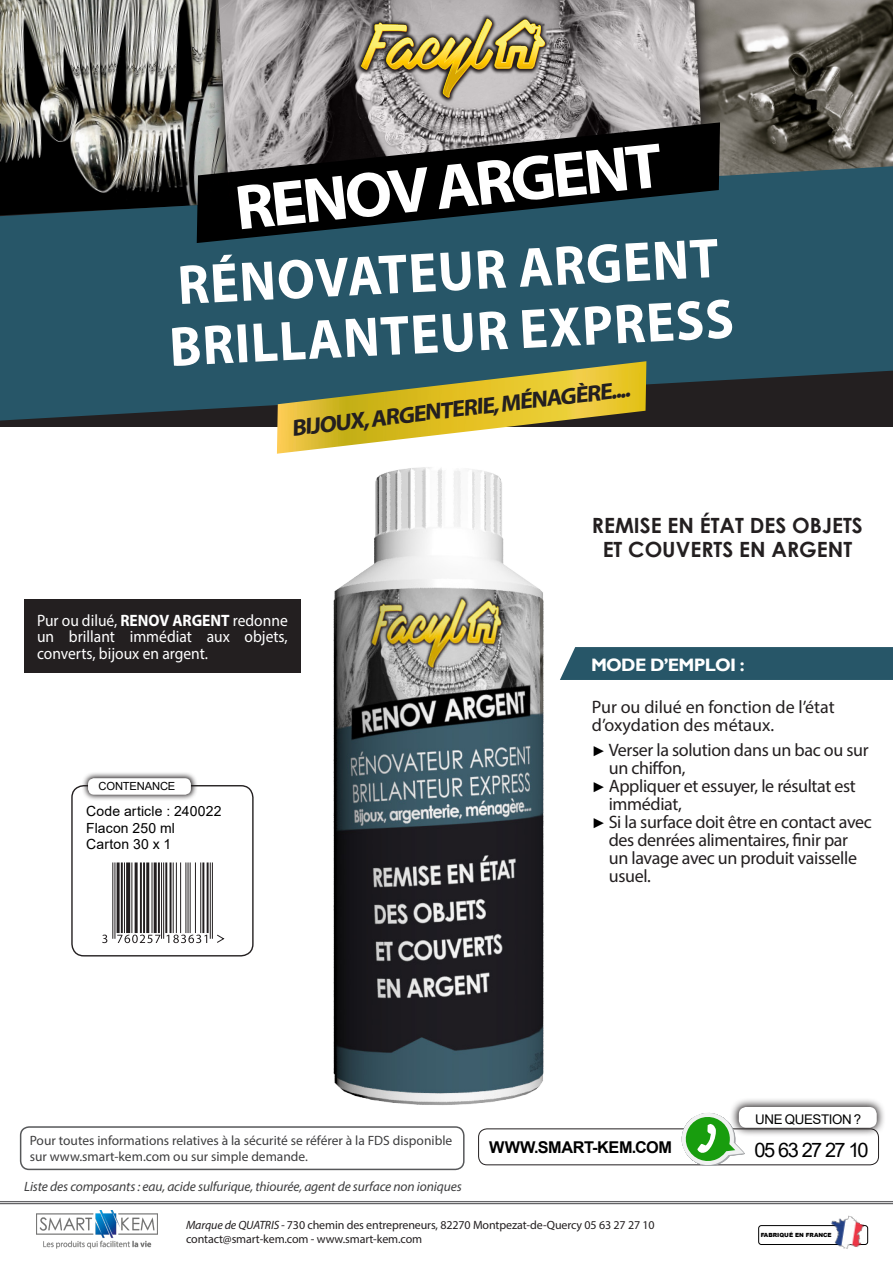
<style>
.page{position:relative;width:893px;height:1263px;background:#fff}
.page>*{position:absolute;margin:0;border:0;box-sizing:border-box;transform-origin:0 0}
.t1{font:700 63.9px "Myriad Pro";color:#fff}
.t2{font:700 56.25px "Myriad Pro";color:#fff;scale:.94 1}
.t3{font:700 23.1px "Myriad Pro";color:#231f20}
.t4{font:700 21px "Century Gothic";color:#231f20}
.t5{font:19.95px "Arial";letter-spacing:-.085em;color:#000}
.Style_de_paragraphe{font:18px/18px "Myriad Pro";letter-spacing:-.02em;color:#231f20}
.Style_de_paragraphe-2{font:18px/18px "Myriad Pro";color:#231f20}
.t6{font:700 18px "Gill Sans";letter-spacing:-.04em;color:#fff}
.t7{font:16.5px/16.5px "Myriad Pro";color:#fff;text-align:justify;scale:.94 1}
.t8{font:700 16.35px "Arial";letter-spacing:-.025em;color:#000}
.t9{font:13.95px "Arial";letter-spacing:.01em;color:#000}
.t10{font:13.5px/16.2px "Myriad Pro";color:#3e3e3f}
.t11{font:italic 13.5px "Myriad Pro";letter-spacing:-.01em;color:#3e3e3f}
.t12{font:13.35px "Arial";letter-spacing:-.025em;color:#000}
.t13{font:12px "Myriad Pro";letter-spacing:-.01em;color:#231f20}
.t14{font:11.25px "Arial";letter-spacing:-.015em;color:#000}
.t15{font:900 5.7px "Arial";color:#000001}
.s1{font-weight:700}
.s2{font-family:"Century Gothic";font-size:14.25px;color:#000}
.s3{font-style:italic}
</style>
<div class="page">
<div style="left:596px;top:647px;width:297px;height:33px;background:#275668"></div>
<div style="left:478px;top:1129px;width:401px;height:36px;border:1px solid #231f20;border-radius:9px"></div>
<svg style="left:733px;top:1099px;width:151px;height:38px"></svg>
<div style="left:739px;top:1107px;width:138px;height:21px;background:#fff;border-radius:8px"></div>
<svg style="left:678px;top:1109px;width:68px;height:57px"></svg>
<div style="left:20px;top:1126px;width:445px;height:44px;border:2px solid #57585a;border-radius:9px"></div>
<hr style="left:0;top:1201px;width:893px;height:1px;background:#636366">
<hr style="left:0;top:1203px;width:893px;height:1px;background:#636366">
<div style="left:758px;top:1225px;width:110px;height:20px;border:1px solid #000001;border-radius:3px"></div>
<img style="left:828px;top:1215px;width:37px;height:34px">
<img style="left:36px;top:1211px;width:122px;height:38px">
<div style="left:24px;top:600px;width:277px;height:73px;background:#231f20"></div>
<div style="left:71px;top:785px;width:183px;height:171px;border:1px solid #231f20;border-radius:12px"></div>
<svg style="left:82px;top:773px;width:116px;height:27px"></svg>
<div style="left:88px;top:778px;width:103px;height:17px;background:#fff;border-radius:6px"></div>
<hr style="left:114px;top:862px;width:1px;height:77px;background:#231f20">
<hr style="left:112px;top:862px;width:1px;height:77px;background:#231f20">
<hr style="left:117px;top:862px;width:3px;height:71px;background:#231f20">
<hr style="left:121px;top:862px;width:2px;height:71px;background:#231f20">
<hr style="left:124px;top:862px;width:1px;height:71px;background:#231f20">
<svg style="left:126px;top:862px;width:4px;height:71px"></svg>
<hr style="left:131px;top:862px;width:1px;height:71px;background:#231f20">
<hr style="left:135px;top:862px;width:3px;height:71px;background:#231f20">
<hr style="left:143px;top:862px;width:2px;height:71px;background:#231f20">
<hr style="left:140px;top:862px;width:2px;height:71px;background:#231f20">
<hr style="left:146px;top:862px;width:3px;height:71px;background:#231f20">
<hr style="left:152px;top:862px;width:1px;height:71px;background:#231f20">
<hr style="left:154px;top:862px;width:3px;height:71px;background:#231f20">
<hr style="left:158px;top:862px;width:2px;height:71px;background:#231f20">
<hr style="left:163px;top:862px;width:1px;height:77px;background:#231f20">
<hr style="left:161px;top:862px;width:1px;height:77px;background:#231f20">
<hr style="left:170px;top:862px;width:2px;height:71px;background:#231f20">
<hr style="left:165px;top:862px;width:2px;height:71px;background:#231f20">
<hr style="left:200px;top:862px;width:1px;height:71px;background:#231f20">
<hr style="left:195px;top:862px;width:1px;height:71px;background:#231f20">
<hr style="left:190px;top:862px;width:1px;height:71px;background:#231f20">
<hr style="left:188px;top:862px;width:1px;height:71px;background:#231f20">
<hr style="left:185px;top:862px;width:1px;height:71px;background:#231f20">
<hr style="left:180px;top:862px;width:1px;height:71px;background:#231f20">
<hr style="left:176px;top:862px;width:1px;height:71px;background:#231f20">
<hr style="left:173px;top:862px;width:1px;height:71px;background:#231f20">
<hr style="left:207px;top:862px;width:2px;height:71px;background:#231f20">
<hr style="left:202px;top:862px;width:2px;height:71px;background:#231f20">
<hr style="left:212px;top:862px;width:1px;height:77px;background:#231f20">
<hr style="left:210px;top:862px;width:1px;height:77px;background:#231f20">
<svg style="left:102px;top:934px;width:5px;height:9px"></svg>
<svg style="left:117px;top:934px;width:43px;height:9px"></svg>
<svg style="left:167px;top:934px;width:40px;height:9px"></svg>
<svg style="left:217px;top:934px;width:7px;height:9px"></svg>
<img style="left:282px;top:467px;width:314px;height:638px">
<img style="left:0;top:0;width:198px;height:166px">
<img style="left:718px;top:0;width:175px;height:166px">
<svg style="left:198px;top:0;width:520px;height:122px;background:#74726d"></svg>
<img style="left:218px;top:0;width:486px;height:122px">
<svg style="left:0;top:166px;width:893px;height:255px;background:#264e5d"></svg>
<svg style="left:197px;top:122px;width:523px;height:121px;background:#273135"></svg>
<img style="left:314px;top:14px;width:278px;height:88px">
<svg style="left:277px;top:361px;width:369px;height:93px"></svg>
<p class="t1" style="left:231px;top:167px;width:430px;rotate:-6deg">RENOV ARGENT</p>
<p class="t2" style="left:176px;top:249px;width:578px;rotate:-3deg">RÉNOVATEUR ARGENT</p>
<p class="t2" style="left:168px;top:311px;width:602px;rotate:-3deg">BRILLANTEUR EXPRESS</p>
<p class="t3" style="left:290px;top:414px;width:342px;rotate:-7deg">BIJOUX, ARGENTERIE, MÉNAGÈRE....</p>
<p class="t7" style="left:37px;top:612px;width:268px">Pur ou dilué, <span class="s1">RENOV ARGENT</span> redonne un brillant immédiat aux objets, converts, bijoux en argent.</p>
<p class="t14" style="left:99px;top:779px;width:78px">CONTENANCE</p>
<p class="t9" style="left:86px;top:801px;width:137px">Code article : 240022</p>
<p class="t9" style="left:86px;top:818px;width:90px">Flacon 250 ml</p>
<p class="t9" style="left:86px;top:835px;width:87px">Carton 30 x 1</p>
<p class="t4" style="left:592px;top:510px;width:272px">REMISE EN ÉTAT DES OBJETS</p>
<p class="t4" style="left:603px;top:534px;width:251px">ET COUVERTS EN ARGENT</p>
<p class="t6" style="left:591px;top:654px;width:155px">MODE D’EMPLOI :</p>
<p class="Style_de_paragraphe-2" style="left:592px;top:698px;width:244px">Pur ou dilué en fonction de l’état d’oxydation des métaux.</p>
<p class="Style_de_paragraphe" style="left:609px;top:740px;width:261px;text-indent:-17px"><span class="s2">►</span> Verser la solution dans un bac ou sur un chiffon,</p>
<p class="Style_de_paragraphe" style="left:609px;top:776px;width:249px;text-indent:-17px"><span class="s2">►</span> Appliquer et essuyer, le résultat est immédiat,</p>
<p class="Style_de_paragraphe" style="left:609px;top:812px;width:265px;text-indent:-17px"><span class="s2">►</span> Si la surface doit être en contact avec des denrées alimentaires, finir par un lavage avec un produit vaisselle usuel.</p>
<p class="t10" style="left:30px;top:1132px;width:424px">Pour toutes informations relatives à la sécurité se référer à la FDS disponible sur www.smart-kem.com ou sur simple demande.</p>
<p class="t11" style="left:24px;top:1178px;width:439px">Liste des composants : eau, acide sulfurique, thiourée, agent de surface non ioniques</p>
<p class="t8" style="left:489px;top:1136px;width:184px">WWW.SMART-KEM.COM</p>
<p class="t12" style="left:755px;top:1110px;width:108px">UNE QUESTION ?</p>
<p class="t5" style="left:754px;top:1136px;width:115px">05 63 27 27 10</p>
<p class="t13" style="left:186px;top:1217px;width:470px"><span class="s3">Marque de QUATRIS -</span> 730 chemin des entrepreneurs, 82270 Montpezat-de-Quercy 05 63 27 27 10</p>
<p class="t13" style="left:186px;top:1231px;width:238px">contact@smart-kem.com - www.smart-kem.com</p>
<p class="t15" style="left:761px;top:1230px;width:73px">FABRIQUÉ EN FRANCE</p>
</div>
